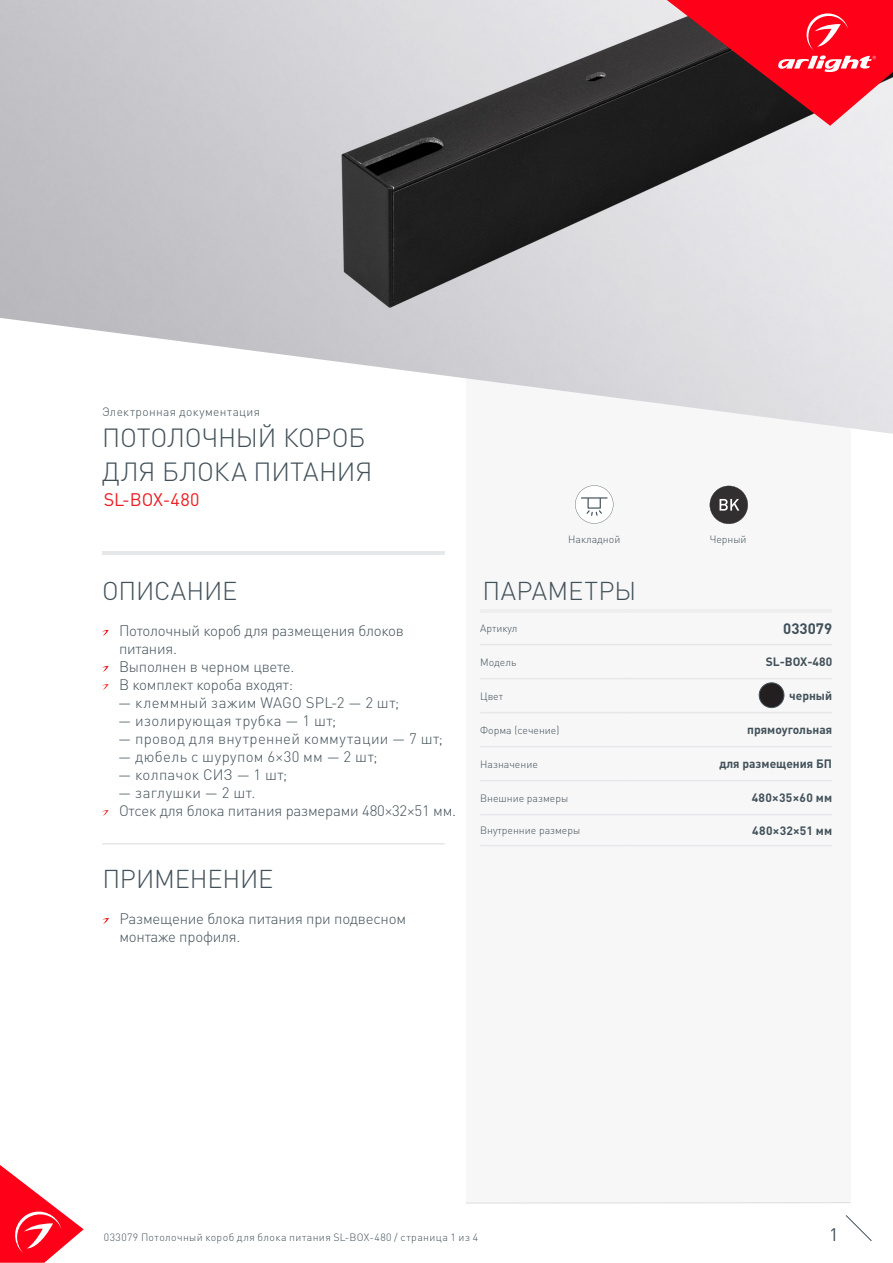
<style>
.page{position:relative;width:893px;height:1263px;background:#fff}
.page>*{position:absolute;margin:0;border:0;box-sizing:border-box;transform-origin:0 0}
.t1{font:300 25.95px/33.9px "DIN Pro";letter-spacing:-.005em;color:#425159}
.t2{font:300 25.5px "DIN Pro";letter-spacing:-.005em;color:#425159}
.t3{font:300 25.5px "DIN Pro";letter-spacing:.015em;color:#425159}
.t4{font:18px "DIN Pro";color:#ee1d23}
.t5{font:18px "DIN Pro";color:#425159}
.t6{font:300 15px/18px "DIN Pro";letter-spacing:-.015em;color:#425159}
.t7{font:300 15px "DIN Pro";letter-spacing:.025em;color:#425159}
.t8{font:300 15px "DIN Pro";letter-spacing:.015em;color:#425159}
.t9{font:300 15px "DIN Pro";letter-spacing:.02em;color:#425159}
.t10{font:300 15px "DIN Pro";letter-spacing:.03em;color:#425159}
.t11{font:700 15px "DIN Pro";color:#425159}
.t12{font:700 12px "DIN Pro";color:#425159}
.t13{font:300 12px "DIN Pro";letter-spacing:.03em;color:#425159}
.t14{font:300 10.5px "DIN Pro";color:#425159}
.t15{font:300 10.5px "DIN Pro";letter-spacing:.035em;color:#425159}
</style>
<div class="page">
<svg style="left:0;top:1165px;width:84px;height:98px"></svg>
<svg style="left:845px;top:1215px;width:27px;height:26px"></svg>
<div style="left:466px;top:250px;width:384px;height:953px;background:#f7f7f8"></div>
<img style="left:0;top:0;width:893px;height:434px">
<svg style="left:710px;top:486px;width:38px;height:38px"></svg>
<hr style="left:480px;top:609px;width:148px;height:4px;background:#eeeeef">
<hr style="left:628px;top:609px;width:204px;height:4px;background:#eeeeef">
<hr style="left:480px;top:644px;width:148px;height:1px;background:#e6e7e9">
<hr style="left:628px;top:644px;width:204px;height:1px;background:#e6e7e9">
<hr style="left:480px;top:678px;width:148px;height:1px;background:#e6e7e9">
<hr style="left:628px;top:678px;width:204px;height:1px;background:#e6e7e9">
<hr style="left:480px;top:712px;width:148px;height:1px;background:#e6e7e9">
<hr style="left:628px;top:712px;width:204px;height:1px;background:#e6e7e9">
<hr style="left:480px;top:746px;width:148px;height:1px;background:#e6e7e9">
<hr style="left:628px;top:746px;width:204px;height:1px;background:#e6e7e9">
<hr style="left:480px;top:780px;width:148px;height:1px;background:#e6e7e9">
<hr style="left:628px;top:780px;width:204px;height:1px;background:#e6e7e9">
<hr style="left:480px;top:814px;width:148px;height:1px;background:#e6e7e9">
<hr style="left:628px;top:814px;width:204px;height:1px;background:#e6e7e9">
<hr style="left:480px;top:845px;width:148px;height:1px;background:#e6e7e9">
<hr style="left:628px;top:845px;width:204px;height:1px;background:#e6e7e9">
<hr style="left:466px;top:1202px;width:384px;height:1px;background:#dcdddf">
<svg style="left:667px;top:0;width:226px;height:126px;background:#b12634"></svg>
<svg style="left:102px;top:918px;width:7px;height:6px"></svg>
<hr style="left:102px;top:843px;width:343px;height:1px;background:#dcdddf">
<div style="left:759px;top:683px;width:25px;height:24px;background:#231f20;border-radius:50%"></div>
<div style="left:759px;top:682px;width:25px;height:26px;border:1px solid #425159;border-radius:50%"></div>
<svg style="left:575px;top:485px;width:38px;height:39px"></svg>
<svg style="left:102px;top:630px;width:7px;height:6px"></svg>
<svg style="left:102px;top:666px;width:7px;height:6px"></svg>
<svg style="left:102px;top:684px;width:7px;height:6px"></svg>
<svg style="left:102px;top:810px;width:7px;height:6px"></svg>
<hr style="left:102px;top:552px;width:342px;height:3px;background:#e6e7e9">
<p class="t13" style="left:102px;top:403px;width:160px">Электронная документация</p>
<p class="t1" style="left:102px;top:419px;width:272px">ПОТОЛОЧНЫЙ КОРОБ<br>ДЛЯ БЛОКА ПИТАНИЯ</p>
<p class="t4" style="left:104px;top:487px;width:97px">SL-BOX-480</p>
<p class="t2" style="left:102px;top:573px;width:137px">ОПИСАНИЕ</p>
<p class="t6" style="left:119px;top:620px;width:286px">Потолочный короб для размещения блоков питания.</p>
<p class="t6" style="left:119px;top:656px;width:177px">Выполнен в черном цвете.</p>
<p class="t6" style="left:119px;top:674px;width:176px">В комплект короба входят:</p>
<p class="t8" style="left:118px;top:692px;width:282px">— клеммный зажим WAGO SPL-2 — 2 шт;</p>
<p class="t7" style="left:118px;top:710px;width:220px">— изолирующая трубка — 1 шт;</p>
<p class="t9" style="left:118px;top:728px;width:326px">— провод для внутренней коммутации — 7 шт;</p>
<p class="t7" style="left:118px;top:746px;width:261px">— дюбель с шурупом 6×30 мм — 2 шт;</p>
<p class="t8" style="left:118px;top:764px;width:171px">— колпачок СИЗ — 1 шт;</p>
<p class="t10" style="left:118px;top:782px;width:139px">— заглушки — 2 шт.</p>
<p class="t6" style="left:119px;top:800px;width:339px">Отсек для блока питания размерами 480×32×51 мм.</p>
<p class="t2" style="left:102px;top:861px;width:172px">ПРИМЕНЕНИЕ</p>
<p class="t6" style="left:119px;top:908px;width:288px">Размещение блока питания при подвесном монтаже профиля.</p>
<p class="t14" style="left:568px;top:532px;width:54px">Накладной</p>
<p class="t14" style="left:710px;top:532px;width:38px">Черный</p>
<p class="t3" style="left:483px;top:573px;width:155px">ПАРАМЕТРЫ</p>
<p class="t14" style="left:480px;top:621px;width:39px">Артикул</p>
<p class="t11" style="left:783px;top:618px;width:50px">033079</p>
<p class="t14" style="left:480px;top:655px;width:38px">Модель</p>
<p class="t12" style="left:766px;top:654px;width:68px">SL-BOX-480</p>
<p class="t14" style="left:480px;top:689px;width:24px">Цвет</p>
<p class="t12" style="left:789px;top:688px;width:44px">черный</p>
<p class="t14" style="left:480px;top:723px;width:81px">Форма (сечение)</p>
<p class="t12" style="left:747px;top:722px;width:86px">прямоугольная</p>
<p class="t14" style="left:480px;top:757px;width:59px">Назначение</p>
<p class="t12" style="left:719px;top:756px;width:114px">для размещения БП</p>
<p class="t14" style="left:480px;top:791px;width:90px">Внешние размеры</p>
<p class="t12" style="left:752px;top:790px;width:82px">480×35×60 мм</p>
<p class="t14" style="left:480px;top:823px;width:102px">Внутренние размеры</p>
<p class="t12" style="left:752px;top:822px;width:81px">480×32×51 мм</p>
<p class="t15" style="left:104px;top:1230px;width:376px">033079 Потолочный короб для блока питания SL-BOX-480 / страница 1 из 4</p>
<p class="t5" style="left:829px;top:1222px;width:11px">1</p>
</div>
